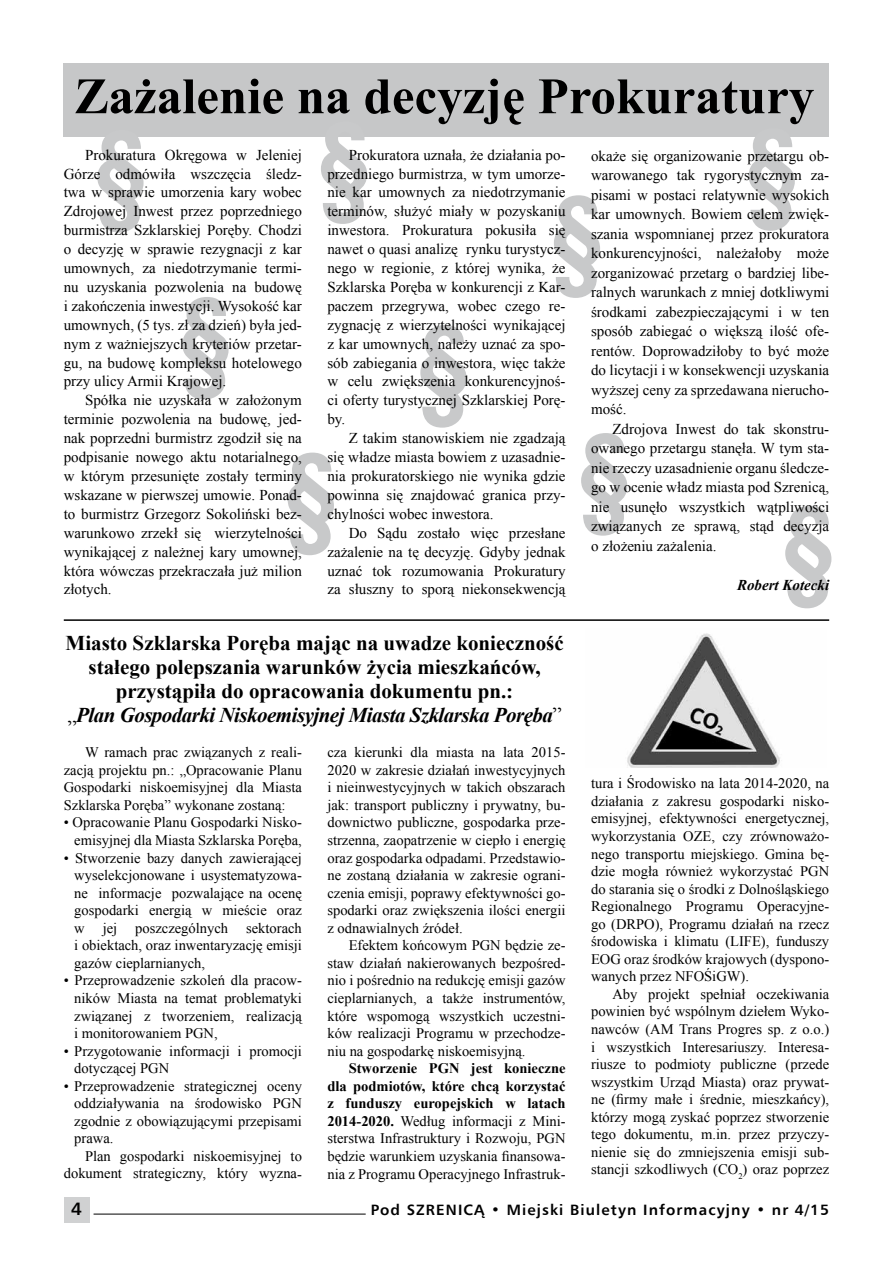
<style>
.page{position:relative;width:893px;height:1263px;background:#fff}
.page>*{position:absolute;margin:0;border:0;box-sizing:border-box;transform-origin:0 0}
.t1{font:700 108px "Switzerland Condensed";color:#c8c9ca}
.t2{font:700 51px "Times New Roman";color:#000}
.t3{font:700 21px/24px "Times New Roman";color:#000;text-align:center}
.t4{font:700 18px "Humnst 777 EU";color:#000}
.t5{font:15px/18.9px "Times New Roman";color:#000;text-align:justify}
.t6{font:700 15px "Humnst 777 EU";letter-spacing:.075em;color:#000}
.t7{font:italic 700 15px "Times New Roman";color:#000}
.t8{font:14.55px/17.5px "Times New Roman";color:#000;text-align:justify}
.s1{font-weight:400}
.s2{font-style:italic}
.s3{font-weight:700}
</style>
<div class="page">
<div style="left:64px;top:1197px;width:25px;height:25px;background:#d0d1d2"></div>
<hr style="left:94px;top:1214px;width:272px;height:1px;background:#000">
<div style="left:64px;top:64px;width:765px;height:73px;background:#c6c7c8"></div>
<hr style="left:64px;top:619px;width:765px;height:2px;background:#000">
<img style="left:627px;top:633px;width:153px;height:135px">
<h2 class="t2" style="left:74px;top:61px;width:741px">Zażalenie na decyzję Prokuratury</h2>
<h1 class="t1" style="left:317px;top:100px;width:55px">§</h1>
<h1 class="t1" style="left:745px;top:107px;width:55px">§</h1>
<h1 class="t1" style="left:94px;top:109px;width:55px">§</h1>
<p class="t5" style="left:64px;top:145px;width:240px;text-indent:21px">Prokuratura Okręgowa w Jeleniej Górze odmówiła wszczęcia śledz&shy;twa w sprawie umorzenia kary wobec Zdrojowej Inwest przez poprzedniego burmistrza Szklarskiej Poręby. Chodzi o decyzję w sprawie rezygnacji z kar umownych, za niedotrzymanie termi&shy;nu uzyskania pozwolenia na budowę i zakończenia inwestycji. Wysokość kar umownych, (5 tys. zł za dzień) była jed&shy;nym z ważniejszych kryteriów przetar&shy;gu, na budowę kompleksu hotelowego przy ulicy Armii Krajowej.</p>
<p class="t5" style="left:64px;top:391px;width:240px;text-indent:21px">Spółka nie uzyskała w założonym terminie pozwolenia na budowę, jed&shy;nak poprzedni burmistrz zgodził się na podpisanie nowego aktu notarialnego, w którym przesunięte zostały terminy wskazane w pierwszej umowie. Ponad&shy;to burmistrz Grzegorz Sokoliński bez&shy;warunkowo zrzekł się wierzytelności wynikającej z należnej kary umownej, która wówczas przekraczała już milion złotych.</p>
<p class="t5" style="left:327px;top:145px;width:240px;text-indent:21px">Prokuratora uznała, że działania po&shy;przedniego burmistrza, w tym umorze&shy;nie kar umownych za niedotrzymanie terminów, służyć miały w pozyskaniu inwestora. Prokuratura pokusiła się nawet o quasi analizę rynku turystycz&shy;nego w regionie, z której wynika, że Szklarska Poręba w konkurencji z Kar&shy;paczem przegrywa, wobec czego re&shy;zygnację z wierzytelności wynikającej z kar umownych, należy uznać za spo&shy;sób zabiegania o inwestora, więc także w celu zwiększenia konkurencyjnoś&shy;ci oferty turystycznej Szklarskiej Porę&shy;by.</p>
<p class="t5" style="left:327px;top:428px;width:240px;text-indent:21px">Z takim stanowiskiem nie zgadzają się władze miasta bowiem z uzasadnie&shy;nia prokuratorskiego nie wynika gdzie powinna się znajdować granica przy&shy;chylności wobec inwestora.</p>
<p class="t5" style="left:327px;top:523px;width:240px;text-indent:21px">Do Sądu zostało więc przesłane zażalenie na tę decyzję. Gdyby jednak uznać tok rozumowania Prokuratury za słuszny to sporą niekonsekwencją</p>
<p class="t5" style="left:591px;top:146px;width:240px;line-height:19.5px">okaże się organizowanie przetargu ob&shy;warowanego tak rygorystycznym za&shy;pisami w postaci relatywnie wysokich kar umownych. Bowiem celem zwięk&shy;szania wspomnianej przez prokuratora konkurencyjności, należałoby może zorganizować przetarg o bardziej libe&shy;ralnych warunkach z mniej dotkliwymi środkami zabezpieczającymi i w ten sposób zabiegać o większą ilość ofe&shy;rentów. Doprowadziłoby to być może do licytacji i w konsekwencji uzyskania wyższej ceny za sprzedawana nierucho&shy;mość.</p>
<p class="t5" style="left:591px;top:419px;width:240px;line-height:19.5px;text-indent:21px">Zdrojova Inwest do tak skonstru&shy;owanego przetargu stanęła. W tym sta&shy;nie rzeczy uzasadnienie organu śledcze&shy;go w ocenie władz miasta pod Szrenicą, nie usunęło wszystkich wątpliwości związanych ze sprawą, stąd decyzja o złożeniu zażalenia.</p>
<p class="t7" style="left:737px;top:574px;width:94px">Robert Kotecki</p>
<h1 class="t1" style="left:550px;top:174px;width:55px">§</h1>
<h1 class="t1" style="left:179px;top:276px;width:55px">§</h1>
<h1 class="t1" style="left:417px;top:304px;width:55px">§</h1>
<h1 class="t1" style="left:577px;top:412px;width:55px">§</h1>
<h1 class="t1" style="left:284px;top:432px;width:55px">§</h1>
<h1 class="t1" style="left:781px;top:485px;width:55px">§</h1>
<h3 class="t3" style="left:66px;top:630px;width:500px">Miasto Szklarska Poręba mając na uwadze konieczność stałego polepszania warunków życia mieszkańców, przystąpiła do opracowania dokumentu pn.:<br><span class="s1">„</span><span class="s2">Plan Gospodarki Niskoemisyjnej Miasta Szklarska Poręba</span><span class="s1">”</span></h3>
<p class="t8" style="left:64px;top:743px;width:240px;text-indent:21px">W ramach prac związanych z reali&shy;zacją projektu pn.: „Opracowanie Planu Gospodarki niskoemisyjnej dla Miasta Szklarska Poręba” wykonane zostaną:</p>
<p class="t8" style="left:64px;top:813px;width:240px;text-align:right">• Opracowanie Planu Gospodarki Nisko&shy;emisyjnej dla Miasta Szklarska Poręba,</p>
<p class="t8" style="left:74px;top:849px;width:229px;text-indent:-11px">• Stworzenie bazy danych zawierającej wyselekcjonowane i usystematyzowa&shy;ne informacje pozwalające na ocenę gospodarki energią w mieście oraz w jej poszczególnych sektorach i obiektach, oraz inwentaryzację emisji gazów cieplarnianych,</p>
<p class="t8" style="left:74px;top:971px;width:229px;text-indent:-11px">• Przeprowadzenie szkoleń dla pracow&shy;ników Miasta na temat problematyki związanej z tworzeniem, realizacją i monitorowaniem PGN,</p>
<p class="t8" style="left:74px;top:1042px;width:229px;text-indent:-11px">• Przygotowanie informacji i promocji dotyczącej PGN</p>
<p class="t8" style="left:74px;top:1077px;width:229px;text-indent:-11px">• Przeprowadzenie strategicznej oceny oddziaływania na środowisko PGN zgodnie z obowiązującymi przepisami prawa.</p>
<p class="t8" style="left:64px;top:1147px;width:240px;text-align:right">Plan gospodarki niskoemisyjnej to dokument strategiczny, który wyzna-</p>
<p class="t8" style="left:327px;top:743px;width:240px">cza kierunki dla miasta na lata 2015- 2020 w zakresie działań inwestycyjnych i nieinwestycyjnych w takich obszarach jak: transport publiczny i prywatny, bu&shy;downictwo publiczne, gospodarka prze&shy;strzenna, zaopatrzenie w ciepło i energię oraz gospodarka odpadami. Przedstawio&shy;ne zostaną działania w zakresie ograni&shy;czenia emisji, poprawy efektywności go&shy;spodarki oraz zwiększenia ilości energii z odnawialnych źródeł.</p>
<p class="t8" style="left:327px;top:936px;width:240px;text-indent:21px">Efektem końcowym PGN będzie ze&shy;staw działań nakierowanych bezpośred&shy;nio i pośrednio na redukcję emisji gazów cieplarnianych, a także instrumentów, które wspomogą wszystkich uczestni&shy;ków realizacji Programu w przechodze&shy;niu na gospodarkę niskoemisyjną.</p>
<p class="t8" style="left:327px;top:1059px;width:240px;text-indent:21px"><span class="s3">Stworzenie PGN jest konieczne dla podmiotów, które chcą korzystać z funduszy europejskich w latach 2014-2020.</span> Według informacji z Mini&shy;sterstwa Infrastruktury i Rozwoju, PGN będzie warunkiem uzyskania finansowa&shy;nia z Programu Operacyjnego Infrastruk-</p>
<p class="t8" style="left:591px;top:774px;width:240px">tura i Środowisko na lata 2014-2020, na działania z zakresu gospodarki nisko&shy;emisyjnej, efektywności energetycznej, wykorzystania OZE, czy zrównoważo&shy;nego transportu miejskiego. Gmina bę&shy;dzie mogła również wykorzystać PGN do starania się o środki z Dolnośląskiego Regionalnego Programu Operacyjne&shy;go (DRPO), Programu działań na rzecz środowiska i klimatu (LIFE), funduszy EOG oraz środków krajowych (dyspono&shy;wanych przez NFOŚiGW).</p>
<p class="t8" style="left:591px;top:985px;width:240px;text-indent:21px">Aby projekt spełniał oczekiwania powinien być wspólnym dziełem Wyko&shy;nawców (AM Trans Progres sp. z o.o.) i wszystkich Interesariuszy. Interesa&shy;riusze to podmioty publiczne (przede wszystkim Urząd Miasta) oraz prywat&shy;ne (firmy małe i średnie, mieszkańcy), którzy mogą zyskać poprzez stworzenie tego dokumentu, m.in. przez przyczy&shy;nienie się do zmniejszenia emisji sub&shy;stancji szkodliwych (CO<sub>2</sub>) oraz poprzez</p>
<p class="t4" style="left:71px;top:1197px;width:12px">4</p>
<p class="t6" style="left:371px;top:1200px;width:460px">Pod SZRENICĄ • Miejski Biuletyn Informacyjny • nr 4/15</p>
</div>
